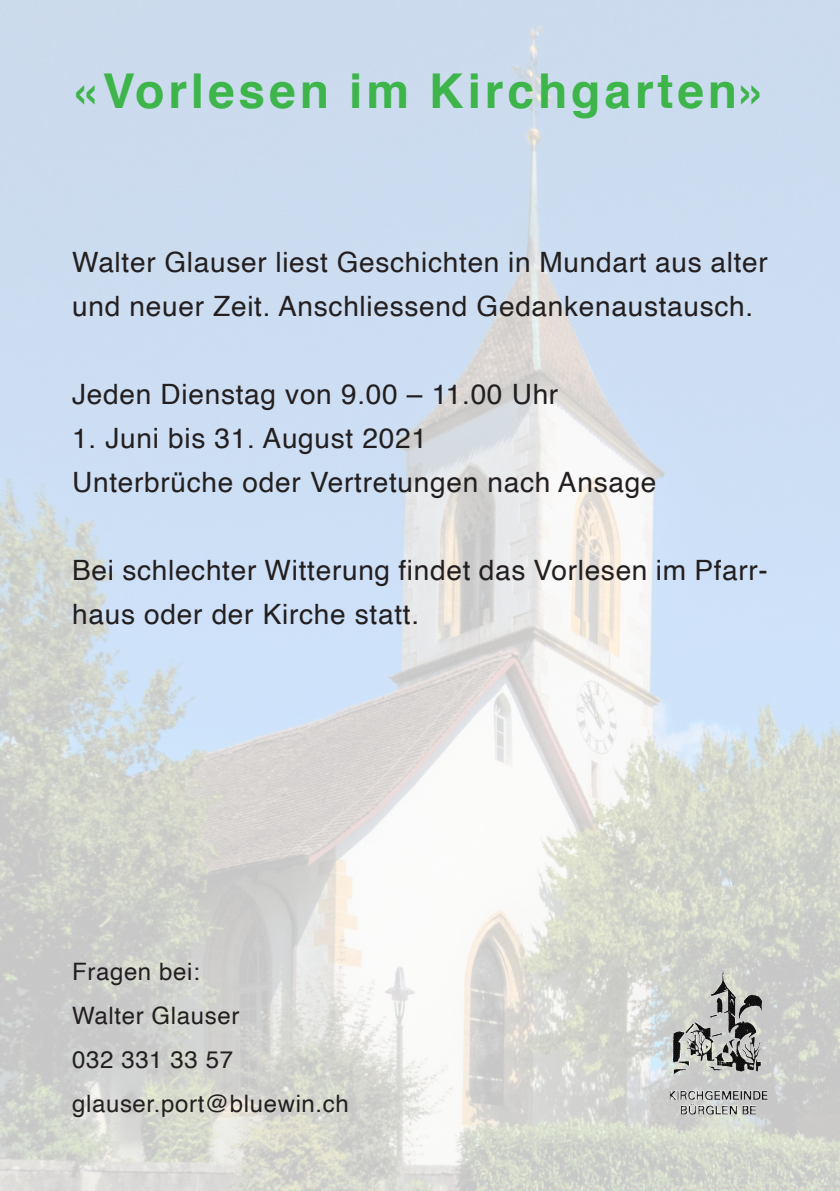
<style>
.page{position:relative;width:840px;height:1191px;background:#fff}
.page>*{position:absolute;margin:0;border:0;box-sizing:border-box;transform-origin:0 0}
.t1{font:700 48px "Helvetica";letter-spacing:.08em;color:#3db54a}
.t2{font:28px/44px "Helvetica";letter-spacing:.025em;color:#231f20}
.t3{font:24px "Helvetica";letter-spacing:.025em;color:#231f20}
</style>
<div class="page">
<img style="left:0;top:0;width:839px;height:1191px">
<img style="left:709px;top:968px;width:51px;height:103px">
<p class="t1" style="left:72px;top:52px;width:696px">«Vorlesen im Kirchgarten»</p>
<p class="t2" style="left:72px;top:241px;width:696px">Walter Glauser liest Geschichten in Mundart aus alter und neuer Zeit. Anschliessend Gedankenaustausch.</p>
<p class="t2" style="left:72px;top:373px;width:487px">Jeden Dienstag von 9.00 – 11.00 Uhr</p>
<p class="t2" style="left:72px;top:417px;width:356px">1. Juni bis 31. August 2021</p>
<p class="t2" style="left:72px;top:461px;width:585px">Unterbrüche oder Vertretungen nach Ansage</p>
<p class="t2" style="left:72px;top:549px;width:696px">Bei schlechter Witterung findet das Vorlesen im Pfarr&shy;haus oder der Kirche statt.</p>
<p class="t3" style="left:72px;top:953px;width:129px">Fragen bei:</p>
<p class="t3" style="left:72px;top:997px;width:168px">Walter Glauser</p>
<p class="t3" style="left:72px;top:1041px;width:162px">032 331 33 57</p>
<p class="t3" style="left:72px;top:1085px;width:278px">glauser.port@bluewin.ch</p>
</div>
